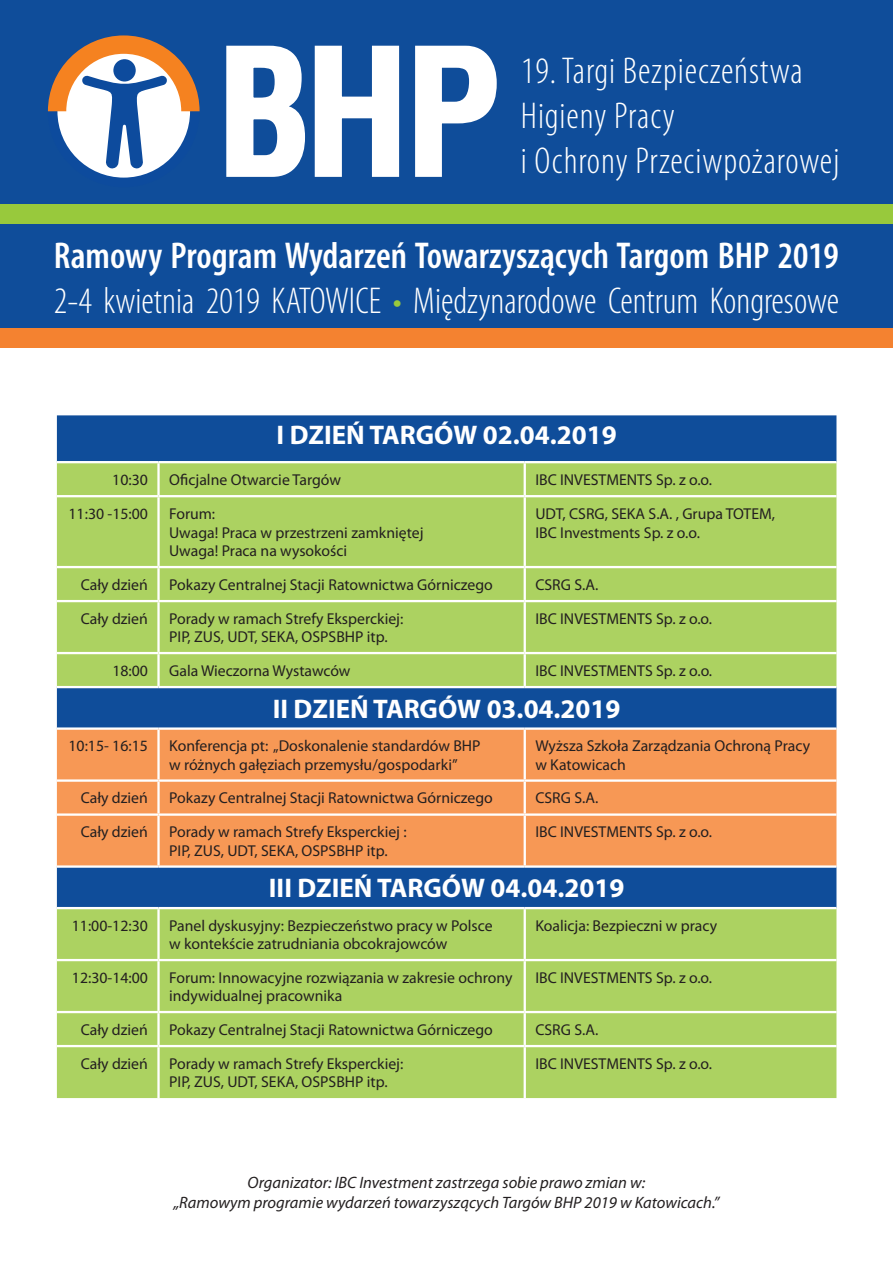
<style>
.page{position:relative;width:893px;height:1263px;background:#fff}
.page>*{position:absolute;margin:0;border:0;box-sizing:border-box;transform-origin:0 0}
.t1{font:300 condensed 37.5px/45px "Myriad Pro";letter-spacing:.005em;color:#fff}
.t2{font:300 condensed 37.5px/45px "Myriad Pro";letter-spacing:.025em;color:#fff}
.t3{font:700 27px "Myriad Pro";color:#fff}
.t4{font:italic 16.5px/19.8px "Myriad Pro";color:#231f20;text-align:center}
.t5{font:15.75px/18.9px "Myriad Pro";color:#231f20}
.s1{font-weight:600}
.s2{color:#98c93c}
</style>
<div class="page">
<div style="left:0;top:0;width:893px;height:205px;background:#0f4d9a"></div>
<div style="left:0;top:224px;width:893px;height:114px;background:#0f4d9a"></div>
<div style="left:0;top:205px;width:893px;height:19px;background:#98c93c"></div>
<div style="left:0;top:328px;width:893px;height:20px;background:#f48230"></div>
<svg style="left:226px;top:45px;width:271px;height:132px"></svg>
<div style="left:57px;top:45px;width:133px;height:133px;background:#fff;border-radius:50%"></div>
<svg style="left:48px;top:35px;width:152px;height:134px"></svg>
<div style="left:57px;top:415px;width:779px;height:46px;background:#0f4d9a"></div>
<svg style="left:57px;top:463px;width:779px;height:635px;fill:#acd261"></svg>
<div style="left:57px;top:730px;width:779px;height:135px;background:#f79855"></div>
<hr style="left:157px;top:463px;width:3px;height:32px;background:#fff">
<hr style="left:524px;top:463px;width:2px;height:32px;background:#fff">
<hr style="left:57px;top:495px;width:102px;height:2px;background:#fff">
<hr style="left:159px;top:495px;width:366px;height:2px;background:#fff">
<hr style="left:157px;top:497px;width:3px;height:69px;background:#fff">
<hr style="left:525px;top:495px;width:311px;height:2px;background:#fff">
<hr style="left:524px;top:497px;width:2px;height:69px;background:#fff">
<hr style="left:57px;top:566px;width:102px;height:2px;background:#fff">
<hr style="left:159px;top:566px;width:366px;height:2px;background:#fff">
<hr style="left:157px;top:568px;width:3px;height:32px;background:#fff">
<hr style="left:525px;top:566px;width:311px;height:2px;background:#fff">
<hr style="left:524px;top:568px;width:2px;height:32px;background:#fff">
<hr style="left:57px;top:600px;width:102px;height:2px;background:#fff">
<hr style="left:159px;top:600px;width:366px;height:2px;background:#fff">
<hr style="left:157px;top:602px;width:3px;height:50px;background:#fff">
<hr style="left:525px;top:600px;width:311px;height:2px;background:#fff">
<hr style="left:524px;top:602px;width:2px;height:50px;background:#fff">
<hr style="left:57px;top:652px;width:102px;height:2px;background:#fff">
<hr style="left:159px;top:652px;width:366px;height:2px;background:#fff">
<hr style="left:157px;top:654px;width:3px;height:32px;background:#fff">
<hr style="left:525px;top:652px;width:311px;height:2px;background:#fff">
<hr style="left:524px;top:654px;width:2px;height:32px;background:#fff">
<hr style="left:57px;top:686px;width:102px;height:2px;background:#fff">
<hr style="left:159px;top:686px;width:366px;height:2px;background:#fff">
<hr style="left:525px;top:686px;width:311px;height:2px;background:#fff">
<hr style="left:57px;top:727px;width:102px;height:3px;background:#fff">
<hr style="left:159px;top:727px;width:366px;height:3px;background:#fff">
<hr style="left:157px;top:730px;width:3px;height:49px;background:#fff">
<hr style="left:525px;top:727px;width:311px;height:3px;background:#fff">
<hr style="left:524px;top:730px;width:2px;height:49px;background:#fff">
<hr style="left:57px;top:779px;width:102px;height:3px;background:#fff">
<hr style="left:159px;top:779px;width:366px;height:3px;background:#fff">
<hr style="left:157px;top:782px;width:3px;height:31px;background:#fff">
<hr style="left:525px;top:779px;width:311px;height:3px;background:#fff">
<hr style="left:524px;top:782px;width:2px;height:31px;background:#fff">
<hr style="left:57px;top:813px;width:102px;height:3px;background:#fff">
<hr style="left:159px;top:813px;width:366px;height:3px;background:#fff">
<hr style="left:157px;top:816px;width:3px;height:49px;background:#fff">
<hr style="left:525px;top:813px;width:311px;height:3px;background:#fff">
<hr style="left:524px;top:816px;width:2px;height:49px;background:#fff">
<hr style="left:57px;top:865px;width:102px;height:3px;background:#fff">
<hr style="left:159px;top:865px;width:366px;height:3px;background:#fff">
<hr style="left:525px;top:865px;width:311px;height:3px;background:#fff">
<hr style="left:57px;top:907px;width:102px;height:2px;background:#fff">
<hr style="left:159px;top:907px;width:366px;height:2px;background:#fff">
<hr style="left:157px;top:909px;width:3px;height:50px;background:#fff">
<hr style="left:525px;top:907px;width:311px;height:2px;background:#fff">
<hr style="left:524px;top:909px;width:2px;height:50px;background:#fff">
<hr style="left:57px;top:959px;width:102px;height:2px;background:#fff">
<hr style="left:159px;top:959px;width:366px;height:2px;background:#fff">
<hr style="left:157px;top:961px;width:3px;height:50px;background:#fff">
<hr style="left:525px;top:959px;width:311px;height:2px;background:#fff">
<hr style="left:524px;top:961px;width:2px;height:50px;background:#fff">
<hr style="left:57px;top:1011px;width:102px;height:2px;background:#fff">
<hr style="left:159px;top:1011px;width:366px;height:2px;background:#fff">
<hr style="left:157px;top:1013px;width:3px;height:32px;background:#fff">
<hr style="left:525px;top:1011px;width:311px;height:2px;background:#fff">
<hr style="left:524px;top:1013px;width:2px;height:32px;background:#fff">
<hr style="left:57px;top:1045px;width:102px;height:2px;background:#fff">
<hr style="left:159px;top:1045px;width:366px;height:2px;background:#fff">
<hr style="left:157px;top:1047px;width:3px;height:51px;background:#fff">
<hr style="left:525px;top:1045px;width:311px;height:2px;background:#fff">
<hr style="left:524px;top:1047px;width:2px;height:51px;background:#fff">
<h1 class="t2" style="left:521px;top:48px;width:320px">19. Targi Bezpieczeństwa<br>Higieny Pracy<br>i Ochrony Przeciwpożarowej</h1>
<h1 class="t1" style="left:54px;top:233px;width:786px"><span class="s1">Ramowy Program Wydarzeń Towarzyszących Targom BHP 2019<br></span>2-4 kwietnia 2019 KATOWICE <span class="s2">•</span> Międzynarodowe Centrum Kongresowe</h1>
<h2 class="t3" style="left:277px;top:417px;width:342px">I DZIEŃ TARGÓW 02.04.2019</h2>
<p class="t5" style="left:112px;top:470px;width:37px">10:30</p>
<p class="t5" style="left:169px;top:470px;width:173px">Oficjalne Otwarcie Targów</p>
<p class="t5" style="left:535px;top:470px;width:178px">IBC INVESTMENTS Sp. z o.o.</p>
<p class="t5" style="left:69px;top:504px;width:81px">11:30 -15:00</p>
<p class="t5" style="left:169px;top:504px;width:256px">Forum:<br>Uwaga! Praca w przestrzeni zamkniętej<br>Uwaga! Praca na wysokości</p>
<p class="t5" style="left:535px;top:504px;width:241px">UDT, CSRG, SEKA S.A. , Grupa TOTEM,<br>IBC Investments Sp. z o.o.</p>
<p class="t5" style="left:81px;top:574px;width:69px">Cały dzień</p>
<p class="t5" style="left:169px;top:574px;width:325px">Pokazy Centralnej Stacji Ratownictwa Górniczego</p>
<p class="t5" style="left:535px;top:574px;width:64px">CSRG S.A.</p>
<p class="t5" style="left:81px;top:608px;width:69px">Cały dzień</p>
<p class="t5" style="left:169px;top:608px;width:236px">Porady w ramach Strefy Eksperckiej:<br>PIP, ZUS, UDT, SEKA, OSPSBHP itp.</p>
<p class="t5" style="left:535px;top:608px;width:178px">IBC INVESTMENTS Sp. z o.o.</p>
<p class="t5" style="left:112px;top:660px;width:37px">18:00</p>
<p class="t5" style="left:169px;top:660px;width:183px">Gala Wieczorna Wystawców</p>
<p class="t5" style="left:535px;top:660px;width:178px">IBC INVESTMENTS Sp. z o.o.</p>
<h2 class="t3" style="left:273px;top:691px;width:349px">II DZIEŃ TARGÓW 03.04.2019</h2>
<p class="t5" style="left:69px;top:736px;width:81px">10:15- 16:15</p>
<p class="t5" style="left:169px;top:736px;width:313px">Konferencja pt: „Doskonalenie standardów BHP w różnych gałęziach przemysłu/gospodarki”</p>
<p class="t5" style="left:535px;top:736px;width:276px">Wyższa Szkoła Zarządzania Ochroną Pracy w Katowicach</p>
<p class="t5" style="left:81px;top:788px;width:69px">Cały dzień</p>
<p class="t5" style="left:169px;top:788px;width:325px">Pokazy Centralnej Stacji Ratownictwa Górniczego</p>
<p class="t5" style="left:535px;top:788px;width:64px">CSRG S.A.</p>
<p class="t5" style="left:81px;top:822px;width:69px">Cały dzień</p>
<p class="t5" style="left:169px;top:822px;width:239px">Porady w ramach Strefy Eksperckiej :<br>PIP, ZUS, UDT, SEKA, OSPSBHP itp.</p>
<p class="t5" style="left:535px;top:822px;width:178px">IBC INVESTMENTS Sp. z o.o.</p>
<h2 class="t3" style="left:269px;top:871px;width:357px">III DZIEŃ TARGÓW 04.04.2019</h2>
<p class="t5" style="left:72px;top:915px;width:77px">11:00-12:30</p>
<p class="t5" style="left:169px;top:915px;width:325px">Panel dyskusyjny: Bezpieczeństwo pracy w Polsce w kontekście zatrudniania obcokrajowców</p>
<p class="t5" style="left:535px;top:915px;width:183px">Koalicja: Bezpieczni w pracy</p>
<p class="t5" style="left:72px;top:967px;width:77px">12:30-14:00</p>
<p class="t5" style="left:169px;top:967px;width:345px">Forum: Innowacyjne rozwiązania w zakresie ochrony indywidualnej pracownika</p>
<p class="t5" style="left:535px;top:967px;width:178px">IBC INVESTMENTS Sp. z o.o.</p>
<p class="t5" style="left:81px;top:1019px;width:69px">Cały dzień</p>
<p class="t5" style="left:169px;top:1019px;width:325px">Pokazy Centralnej Stacji Ratownictwa Górniczego</p>
<p class="t5" style="left:535px;top:1019px;width:64px">CSRG S.A.</p>
<p class="t5" style="left:81px;top:1053px;width:69px">Cały dzień</p>
<p class="t5" style="left:169px;top:1053px;width:236px">Porady w ramach Strefy Eksperckiej:<br>PIP, ZUS, UDT, SEKA, OSPSBHP itp.</p>
<p class="t5" style="left:535px;top:1053px;width:178px">IBC INVESTMENTS Sp. z o.o.</p>
<p class="t4" style="left:174px;top:1172px;width:547px">Organizator: IBC Investment zastrzega sobie prawo zmian w:<br>„Ramowym programie wydarzeń towarzyszących Targów BHP 2019 w Katowicach.”</p>
</div>
